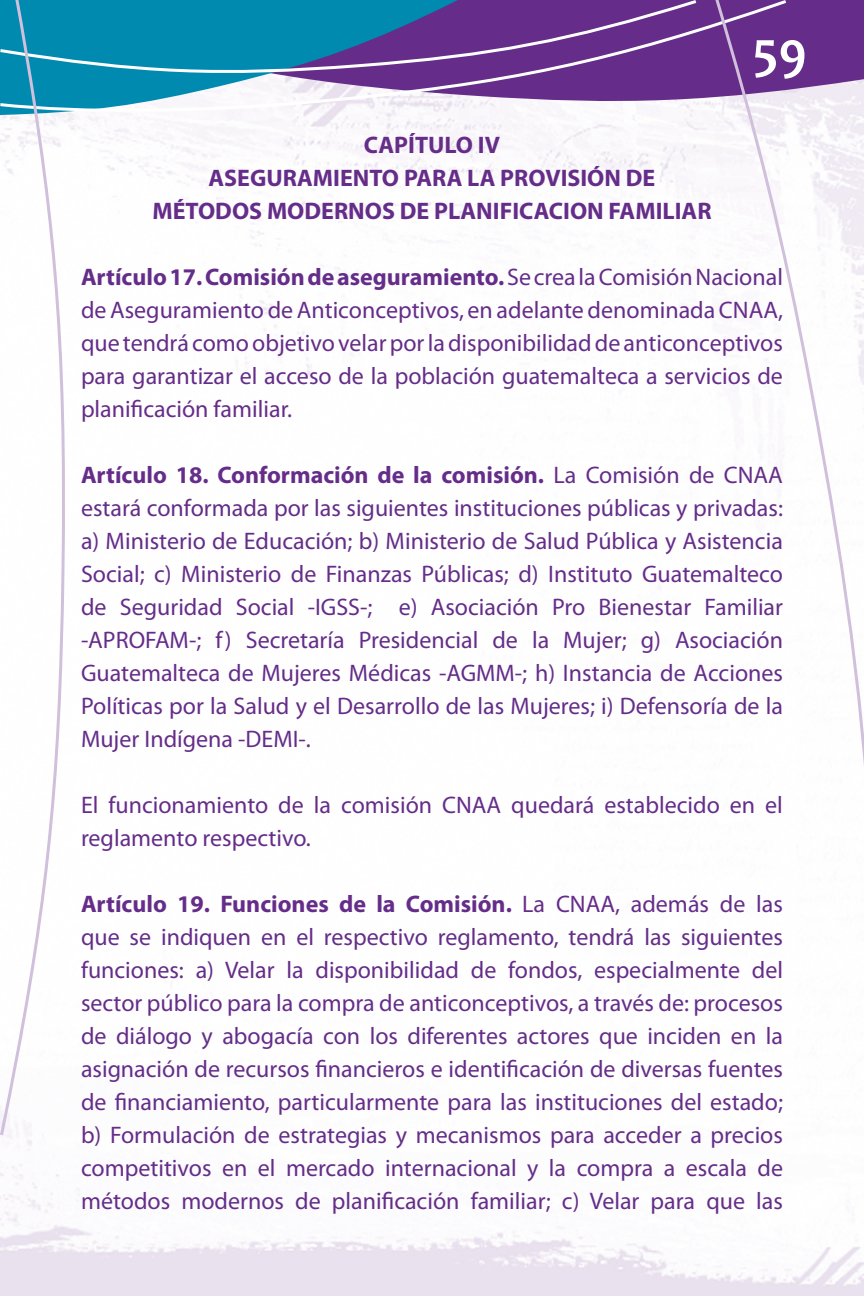
<style>
.page{position:relative;width:864px;height:1296px;background:#fff}
.page>*{position:absolute;margin:0;border:0;box-sizing:border-box;transform-origin:0 0}
.t1{font:700 54px "Candara";color:#fff}
.t2{font:24px/33px "Myriad Pro";color:#652d89;text-align:justify}
.t3{font:700 24px/33px "Myriad Pro";color:#652d89;text-align:center}
.s1{font-weight:700}
</style>
<div class="page">
<img style="left:0;top:113px;width:864px;height:1183px">
<svg style="left:66px;top:0;width:643px;height:113px"></svg>
<svg style="left:709px;top:0;width:155px;height:950px"></svg>
<svg style="left:4px;top:0;width:62px;height:1138px"></svg>
<svg style="left:0;top:0;width:4px;height:1138px"></svg>
<p class="t3" style="left:152px;top:128px;width:561px">CAPÍTULO IV<br>ASEGURAMIENTO PARA LA PROVISIÓN DE<br>MÉTODOS MODERNOS DE PLANIFICACION FAMILIAR</p>
<h1 class="t1" style="left:753px;top:18px;width:56px">59</h1>
<p class="t2" style="left:81px;top:260px;width:704px"><span class="s1">Artículo 17. Comisión de aseguramiento.</span> Se crea la Comisión Nacional de Aseguramiento de Anticonceptivos, en adelante denominada CNAA, que tendrá como objetivo velar por la disponibilidad de anticonceptivos para garantizar el acceso de la población guatemalteca a servicios de planificación familiar.</p>
<p class="t2" style="left:81px;top:458px;width:704px"><span class="s1">Artículo 18. Conformación de la comisión.</span> La Comisión de CNAA estará conformada por las siguientes instituciones públicas y privadas: a) Ministerio de Educación; b) Ministerio de Salud Pública y Asistencia Social; c) Ministerio de Finanzas Públicas; d) Instituto Guatemalteco de Seguridad Social -IGSS-; e) Asociación Pro Bienestar Familiar -APROFAM-; f) Secretaría Presidencial de la Mujer; g) Asociación Guatemalteca de Mujeres Médicas -AGMM-; h) Instancia de Acciones Políticas por la Salud y el Desarrollo de las Mujeres; i) Defensoría de la Mujer Indígena -DEMI-.</p>
<p class="t2" style="left:81px;top:788px;width:703px">El funcionamiento de la comisión CNAA quedará establecido en el reglamento respectivo.</p>
<p class="t2" style="left:81px;top:887px;width:704px"><span class="s1">Artículo 19. Funciones de la Comisión.</span> La CNAA, además de las que se indiquen en el respectivo reglamento, tendrá las siguientes funciones: a) Velar la disponibilidad de fondos, especialmente del sector público para la compra de anticonceptivos, a través de: procesos de diálogo y abogacía con los diferentes actores que inciden en la asignación de recursos financieros e identificación de diversas fuentes de financiamiento, particularmente para las instituciones del estado; b) Formulación de estrategias y mecanismos para acceder a precios competitivos en el mercado internacional y la compra a escala de métodos modernos de planificación familiar; c) Velar para que las</p>
</div>
